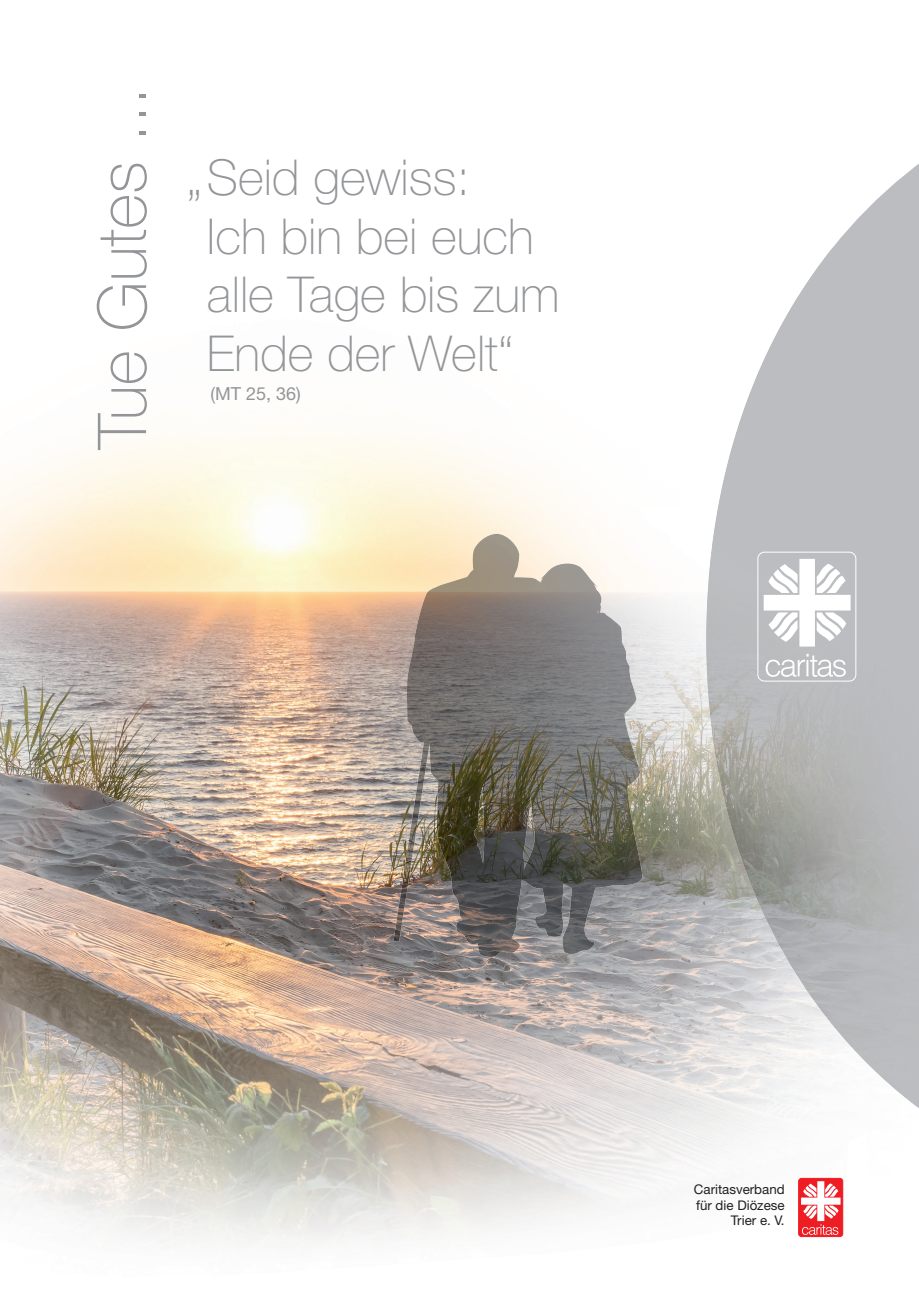
<style>
.page{position:relative;width:919px;height:1289px;background:#fff}
.page>*{position:absolute;margin:0;border:0;box-sizing:border-box;transform-origin:0 0}
.t1{font:100 67.5px "Helvetica Neue LT Std";color:#939598}
.t2{font:100 49.5px/58.5px "Helvetica Neue LT Std";color:#939598}
.t3{font:18px "Helvetica Neue LT Std";color:#939598}
.t4{font:13.35px/15.5px "Helvetica Neue LT Std";color:#231f20;text-align:right}
</style>
<div class="page">
<svg style="left:833px;top:164px;width:85px;height:83px;fill:#bcbdc0"></svg>
<img style="left:0;top:507px;width:255px;height:738px">
<img style="left:255px;top:507px;width:204px;height:364px">
<img style="left:613px;top:663px;width:101px;height:538px">
<img style="left:714px;top:904px;width:51px;height:275px">
<img style="left:255px;top:871px;width:255px;height:373px">
<img style="left:510px;top:956px;width:103px;height:268px">
<img style="left:765px;top:1001px;width:51px;height:237px">
<img style="left:816px;top:1180px;width:28px;height:58px">
<img style="left:758px;top:247px;width:160px;height:754px">
<img style="left:706px;top:370px;width:53px;height:534px">
<img style="left:813px;top:1000px;width:105px;height:108px">
<img style="left:406px;top:534px;width:234px;height:317px">
<img style="left:393px;top:851px;width:249px;height:105px">
<div style="left:798px;top:1178px;width:44px;height:58px;background:#ee1d23;border-radius:3px"></div>
<div style="left:798px;top:1177px;width:45px;height:59px;border:1px solid #ee1d23;border-radius:3px"></div>
<svg style="left:801px;top:1181px;width:39px;height:53px"></svg>
<div style="left:757px;top:551px;width:99px;height:130px;border:1px solid #fff;border-radius:7px"></div>
<svg style="left:763px;top:559px;width:87px;height:118px"></svg>
<h1 class="t1" style="left:83px;top:449px;width:364px;rotate:-90deg">Tue Gutes ...</h1>
<p class="t2" style="left:207px;top:148px;width:354px;text-indent:-20px">„ Seid gewiss:<br>Ich bin bei euch alle Tage bis zum<br>Ende der Welt“</p>
<p class="t3" style="left:210px;top:383px;width:92px">(MT 25, 36)</p>
<p class="t4" style="left:693px;top:1181px;width:92px">Caritasverband für die Diözese<br>Trier e. V.</p>
</div>
